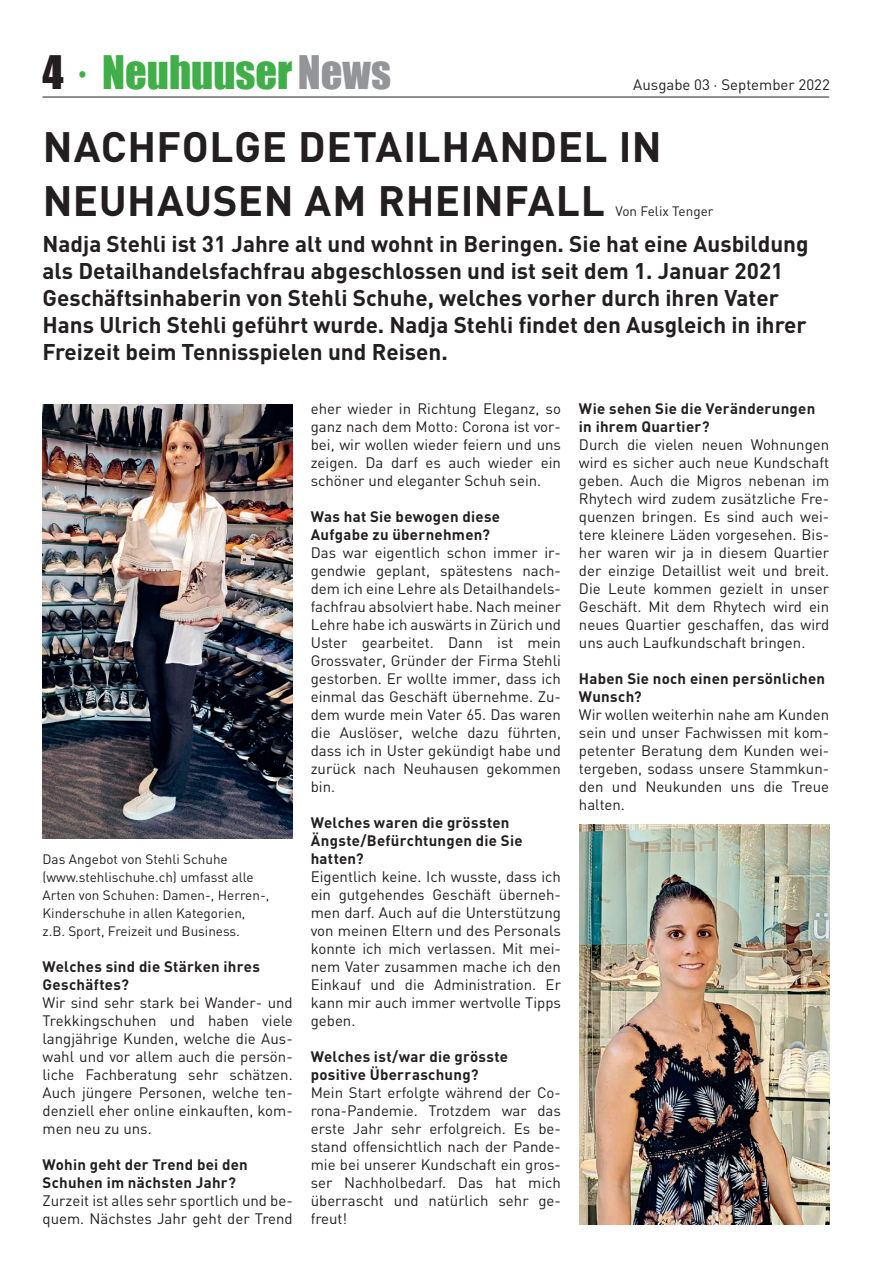
<style>
.page{position:relative;width:893px;height:1263px;background:#fff}
.page>*{position:absolute;margin:0;border:0;box-sizing:border-box;transform-origin:0 0}
.t1{font:42.45px "Impact";color:#40ae49}
.t2{font:700 42px/54px "DIN Pro";letter-spacing:.01em;color:#231f20}
.t3{font:700 22.5px/27px "DIN";color:#231f20}
.t4{font:15px/18px "DIN";color:#231f20;text-align:justify}
.t5{font:700 15px/18px "DIN Pro";letter-spacing:.015em;color:#231f20}
.t6{font:13.5px/18px "DIN";color:#231f20}
.s1{color:#231f20}
.s2{color:#939598}
</style>
<div class="page">
<hr style="left:43px;top:97px;width:786px;height:1px;background:#231f20">
<img style="left:580px;top:825px;width:250px;height:399px">
<img style="left:43px;top:404px;width:250px;height:434px">
<h1 class="t1" style="left:43px;top:40px;width:350px"><span class="s1">4</span> · Neuhuuser<span class="s2">News</span></h1>
<p class="t4" style="left:633px;top:75px;width:198px">Ausgabe 03 · September 2022</p>
<h2 class="t2" style="left:43px;top:115px;width:620px">NACHFOLGE DETAILHANDEL IN<br>NEUHAUSEN AM RHEINFALL</h2>
<p class="t6" style="left:616px;top:202px;width:99px">Von Felix Tenger</p>
<p class="t3" style="left:43px;top:229px;width:768px">Nadja Stehli ist 31 Jahre alt und wohnt in Beringen. Sie hat eine Ausbildung als Detailhandelsfachfrau abgeschlossen und ist seit dem 1. Januar 2021<br>Geschäftsinhaberin von Stehli Schuhe, welches vorher durch ihren Vater Hans Ulrich Stehli geführt wurde. Nadja Stehli findet den Ausgleich in ihrer Freizeit beim Tennisspielen und Reisen.</p>
<p class="t6" style="left:43px;top:850px;width:228px">Das Angebot von Stehli Schuhe (www.stehlischuhe.ch) umfasst alle Arten von Schuhen: Damen-, Herren-, Kinderschuhe in allen Kategorien, z.B. Sport, Freizeit und Business.</p>
<p class="t5" style="left:43px;top:956px;width:219px">Welches sind die Stärken ihres<br>Geschäftes?</p>
<p class="t4" style="left:43px;top:993px;width:252px">Wir sind sehr stark bei Wander- und Trekkingschuhen und haben viele langjährige Kunden, welche die Aus&shy;wahl und vor allem auch die persön&shy;liche Fachberatung sehr schätzen.<br>Auch jüngere Personen, welche ten&shy;denziell eher online einkauften, kom&shy;men neu zu uns.</p>
<p class="t5" style="left:43px;top:1154px;width:207px">Wohin geht der Trend bei den<br>Schuhen im nächsten Jahr?</p>
<p class="t4" style="left:43px;top:1191px;width:252px">Zurzeit ist alles sehr sportlich und be&shy;quem. Nächstes Jahr geht der Trend</p>
<p class="t4" style="left:311px;top:399px;width:252px">eher wieder in Richtung Eleganz, so ganz nach dem Motto: Corona ist vor&shy;bei, wir wollen wieder feiern und uns zeigen. Da darf es auch wieder ein schöner und eleganter Schuh sein.</p>
<p class="t5" style="left:311px;top:506px;width:191px">Was hat Sie bewogen diese<br>Aufgabe zu übernehmen?</p>
<p class="t4" style="left:311px;top:543px;width:252px">Das war eigentlich schon immer ir&shy;gendwie geplant, spätestens nach&shy;dem ich eine Lehre als Detailhandels&shy;fachfrau absolviert habe. Nach meiner Lehre habe ich auswärts in Zürich und Uster gearbeitet. Dann ist mein Grossvater, Gründer der Firma Stehli gestorben. Er wollte immer, dass ich einmal das Geschäft übernehme. Zu&shy;dem wurde mein Vater 65. Das waren die Auslöser, welche dazu führten, dass ich in Uster gekündigt habe und zurück nach Neuhausen gekommen bin.</p>
<p class="t5" style="left:311px;top:812px;width:213px">Welches waren die grössten<br>Ängste/Befürchtungen die Sie hatten?</p>
<p class="t4" style="left:311px;top:867px;width:252px">Eigentlich keine. Ich wusste, dass ich ein gutgehendes Geschäft überneh&shy;men darf. Auch auf die Unterstützung von meinen Eltern und des Personals konnte ich mich verlassen. Mit mei&shy;nem Vater zusammen mache ich den Einkauf und die Administration. Er kann mir auch immer wertvolle Tipps geben.</p>
<p class="t5" style="left:311px;top:1046px;width:199px">Welches ist/war die grösste positive Überraschung?</p>
<p class="t4" style="left:311px;top:1083px;width:252px">Mein Start erfolgte während der Co&shy;rona-Pandemie. Trotzdem war das erste Jahr sehr erfolgreich. Es be&shy;stand offensichtlich nach der Pande&shy;mie bei unserer Kundschaft ein gros&shy;ser Nachholbedarf. Das hat mich überrascht und natürlich sehr ge&shy;freut!</p>
<p class="t5" style="left:579px;top:398px;width:238px">Wie sehen Sie die Veränderungen in ihrem Quartier?</p>
<p class="t4" style="left:579px;top:435px;width:252px">Durch die vielen neuen Wohnungen wird es sicher auch neue Kundschaft geben. Auch die Migros nebenan im Rhytech wird zudem zusätzliche Fre&shy;quenzen bringen. Es sind auch wei&shy;tere kleinere Läden vorgesehen. Bis&shy;her waren wir ja in diesem Quartier der einzige Detaillist weit und breit.<br>Die Leute kommen gezielt in unser Geschäft. Mit dem Rhytech wird ein neues Quartier geschaffen, das wird uns auch Laufkundschaft bringen.</p>
<p class="t5" style="left:579px;top:668px;width:248px">Haben Sie noch einen persönlichen<br>Wunsch?</p>
<p class="t4" style="left:579px;top:705px;width:252px">Wir wollen weiterhin nahe am Kunden sein und unser Fachwissen mit kom&shy;petenter Beratung dem Kunden wei&shy;tergeben, sodass unsere Stammkun&shy;den und Neukunden uns die Treue halten.</p>
</div>
